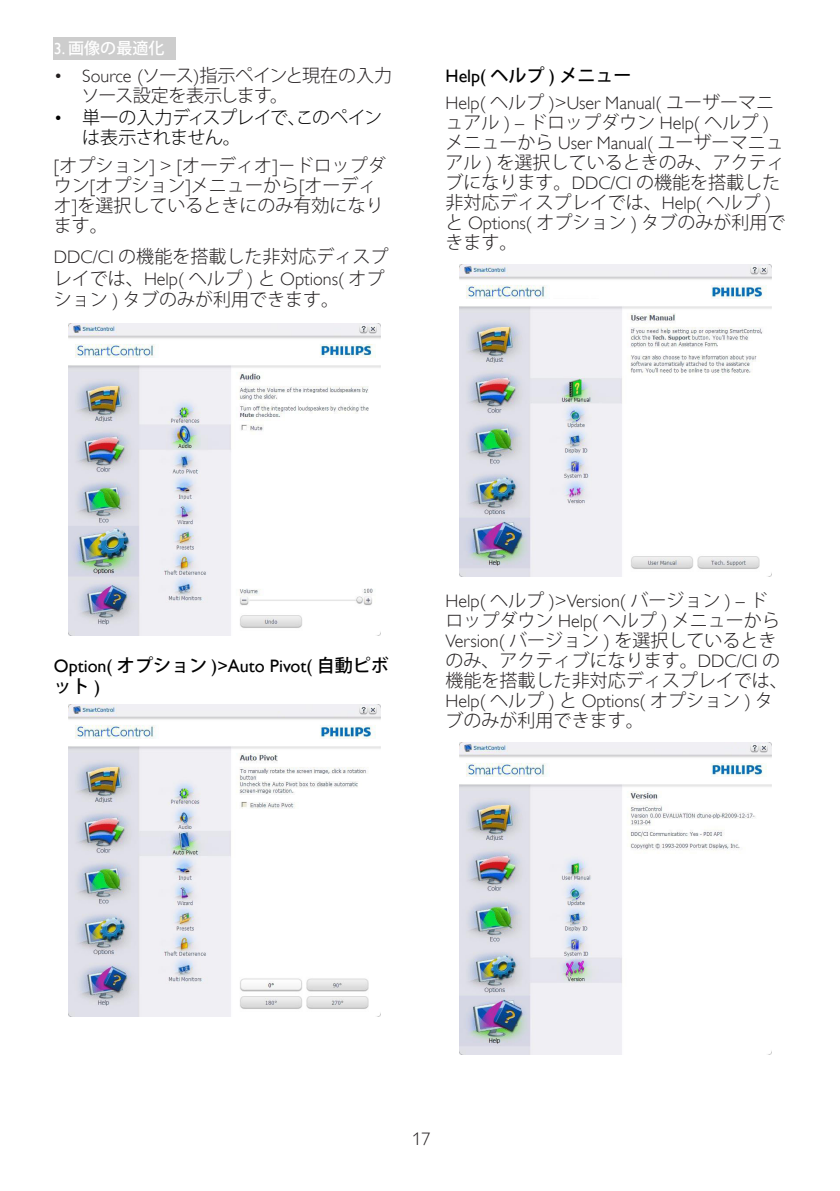
<style>
.page{position:relative;width:840px;height:1191px;background:#fff}
.page>*{position:absolute;margin:0;border:0;box-sizing:border-box;transform-origin:0 0}
.chapter-paragraph{font:300 18px/20px "Koz Go Pr 6 N";color:#231f20}
.chapter-paragraph-2{font:300 18px/20px "Koz Go Pr 6 N";letter-spacing:-.02em;color:#231f20}
.Heading_3{font:18px/21.6px "Gill Sans Alt One WGL";color:#000}
.t1{font:300 18px/20px "Koz Go Pr 6 N";letter-spacing:-.025em;color:#000}
.Heading_3-2{font:500 18px "Koz Go Pr 6 N";color:#000}
.t2{font:18px "Gill Sans Alt One WGL Light";color:#231f20}
.t3{font:500 16px "Koz Go Pr 6 N";color:#fff}
.s1{font-family:"Gill Sans Alt One WGL";font-weight:400}
.s2{font-family:"Gill Sans Alt One WGL Light";font-weight:400}
.s3{font-family:"Koz Go Pr 6 N";font-weight:500}
</style>
<div class="page">
<div style="left:54px;top:37px;width:122px;height:23px;background:#cdcdcd"></div>
<img style="left:68px;top:323px;width:312px;height:312px">
<img style="left:68px;top:705px;width:312px;height:311px">
<img style="left:459px;top:264px;width:312px;height:312px">
<img style="left:459px;top:742px;width:312px;height:312px">
<p class="t3" style="left:54px;top:39px;width:112px"><span class="s1">3.</span> 画像の最適化</p>
<p class="chapter-paragraph-2" style="left:81px;top:65px;width:312px;text-indent:-27px"><span class="s2">• Source (</span>ソース<span class="s2">)</span>指示ペインと現在の入力ソース設定を表示します。</p>
<p class="t1" style="left:82px;top:108px;width:301px;text-indent:-28px"><span class="s2">•</span> 単一の入力ディスプレイで、このペインは表示されません。</p>
<p class="chapter-paragraph" style="left:54px;top:155px;width:333px"><span class="s2">[</span>オプション<span class="s2">] &gt; [</span>オーディオ<span class="s2">]</span>－ドロップダウン<span class="s2">[</span>オプション<span class="s2">]</span>メニューから<span class="s2">[</span>オーディオ<span class="s2">]</span>を選択しているときにのみ有効になります。</p>
<p class="chapter-paragraph" style="left:54px;top:246px;width:336px;line-height:21.6px"><span class="s2">DDC/CI</span> の機能を搭載した非対応ディスプレイでは、<span class="s2">Help(</span> ヘルプ <span class="s2">)</span> と <span class="s2">Options(</span> オプション <span class="s2">)</span> タブのみが利用できます。</p>
<p class="Heading_3-2" style="left:445px;top:65px;width:187px"><span class="s1">Help(</span> ヘルプ <span class="s1">)</span> メニュー</p>
<p class="chapter-paragraph" style="left:445px;top:93px;width:341px"><span class="s2">Help(</span> ヘルプ <span class="s2">)&gt;User Manual(</span> ユーザーマニュアル <span class="s2">) –</span> ドロップダウン <span class="s2">Help(</span> ヘルプ <span class="s2">)</span>メニューから <span class="s2">User Manual(</span> ユーザーマニュアル <span class="s2">)</span> を選択しているときのみ、アクティブになります。<span class="s2">DDC/CI</span> の機能を搭載した非対応ディスプレイでは、<span class="s2">Help(</span> ヘルプ <span class="s2">)</span>と <span class="s2">Options(</span> オプション <span class="s2">)</span> タブのみが利用できます。</p>
<p class="Heading_3" style="left:54px;top:654px;width:336px">Option( <span class="s3">オプション</span> )&gt;Auto Pivot( <span class="s3">自動ピボット</span> )</p>
<p class="chapter-paragraph" style="left:445px;top:591px;width:344px"><span class="s2">Help(</span> ヘルプ <span class="s2">)&gt;Version(</span> バージョン <span class="s2">) –</span> ドロップダウン <span class="s2">Help(</span> ヘルプ <span class="s2">)</span> メニューから<br><span class="s2">Version(</span> バージョン <span class="s2">)</span> を選択しているときのみ、アクティブになります。<span class="s2">DDC/CI</span> の機能を搭載した非対応ディスプレイでは、<br><span class="s2">Help(</span> ヘルプ <span class="s2">)</span> と <span class="s2">Options(</span> オプション <span class="s2">)</span> タブのみが利用できます。</p>
<p class="t2" style="left:412px;top:1127px;width:19px">17</p>
</div>
